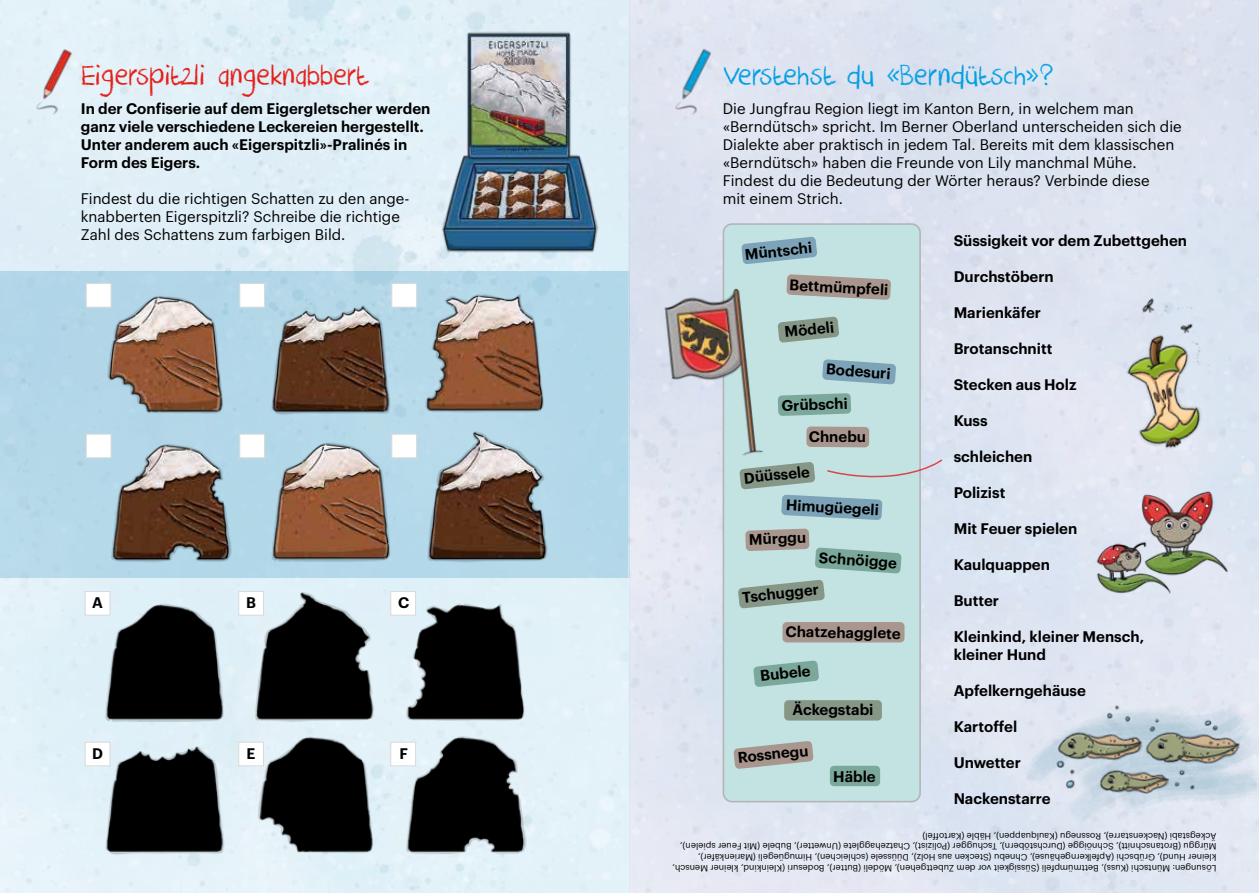
<style>
.page{position:relative;width:1259px;height:893px;background:#fff}
.page>*{position:absolute;margin:0;border:0;box-sizing:border-box;transform-origin:0 0}
.t1{font:33px "DK Crayon Crumble";color:#e41d15}
.t2{font:33px "DK Crayon Crumble";color:#009ee3}
.t3{font:600 15px/18px "Graphik";color:#000}
.t4{font:15px/18px "Graphik";color:#000}
.t5{font:9px/10.8px "Graphik";color:#000}
</style>
<div class="page">
<div style="left:0;top:271px;width:629px;height:307px;background:#b3d8e8"></div>
<img style="left:29px;top:43px;width:49px;height:84px">
<img style="left:95px;top:288px;width:131px;height:126px">
<img style="left:411px;top:431px;width:137px;height:132px">
<img style="left:418px;top:287px;width:132px;height:126px">
<img style="left:434px;top:30px;width:172px;height:227px">
<img style="left:261px;top:443px;width:138px;height:119px">
<img style="left:269px;top:291px;width:122px;height:124px">
<img style="left:100px;top:433px;width:132px;height:129px">
<img style="left:85px;top:580px;width:462px;height:297px">
<div style="left:85px;top:591px;width:25px;height:24px;background:#fff;border:1px solid #d9dada"></div>
<div style="left:238px;top:591px;width:26px;height:24px;background:#fff;border:1px solid #d9dada"></div>
<div style="left:390px;top:591px;width:26px;height:24px;background:#fff;border:1px solid #d9dada"></div>
<div style="left:85px;top:742px;width:25px;height:24px;background:#fff;border:1px solid #d9dada"></div>
<div style="left:238px;top:742px;width:26px;height:24px;background:#fff;border:1px solid #d9dada"></div>
<div style="left:390px;top:742px;width:26px;height:24px;background:#fff;border:1px solid #d9dada"></div>
<div style="left:86px;top:283px;width:25px;height:25px;background:#fff;border:1px solid #d9dada"></div>
<div style="left:239px;top:283px;width:26px;height:25px;background:#fff;border:1px solid #d9dada"></div>
<div style="left:391px;top:283px;width:26px;height:25px;background:#fff;border:1px solid #d9dada"></div>
<div style="left:86px;top:434px;width:25px;height:24px;background:#fff;border:1px solid #d9dada"></div>
<div style="left:239px;top:434px;width:26px;height:24px;background:#fff;border:1px solid #d9dada"></div>
<div style="left:391px;top:434px;width:26px;height:24px;background:#fff;border:1px solid #d9dada"></div>
<div style="left:628px;top:0;width:631px;height:893px;background:#dde4f1"></div>
<div style="left:723px;top:224px;width:197px;height:578px;background:#c3e3e2;border-radius:9px"></div>
<div style="left:722px;top:223px;width:199px;height:579px;border:2px solid #b1b2b3;border-radius:9px"></div>
<img style="left:665px;top:43px;width:48px;height:77px">
<svg style="left:822px;top:359px;width:74px;height:25px"></svg>
<svg style="left:799px;top:393px;width:52px;height:23px"></svg>
<svg style="left:806px;top:426px;width:63px;height:21px"></svg>
<svg style="left:739px;top:462px;width:76px;height:27px"></svg>
<svg style="left:781px;top:495px;width:101px;height:25px"></svg>
<svg style="left:745px;top:529px;width:64px;height:22px"></svg>
<svg style="left:815px;top:547px;width:86px;height:27px"></svg>
<svg style="left:738px;top:580px;width:87px;height:28px"></svg>
<div style="left:782px;top:622px;width:122px;height:20px;background:#a9968e;border-radius:4px"></div>
<svg style="left:753px;top:660px;width:66px;height:27px"></svg>
<div style="left:784px;top:700px;width:98px;height:20px;background:#869787;border-radius:4px"></div>
<svg style="left:733px;top:741px;width:80px;height:28px"></svg>
<div style="left:830px;top:766px;width:50px;height:20px;background:#7ba89a;border-radius:4px"></div>
<img style="left:640px;top:244px;width:159px;height:231px">
<img style="left:1077px;top:278px;width:169px;height:205px">
<svg style="left:786px;top:274px;width:105px;height:26px"></svg>
<svg style="left:777px;top:317px;width:62px;height:26px"></svg>
<svg style="left:741px;top:237px;width:76px;height:27px"></svg>
<svg style="left:827px;top:458px;width:116px;height:21px"></svg>
<img style="left:1077px;top:483px;width:167px;height:126px">
<img style="left:987px;top:640px;width:272px;height:210px">
<h1 class="t1" style="left:81px;top:56px;width:288px">Eigerspitzli angeknabbert</h1>
<p class="t3" style="left:81px;top:99px;width:351px">In der Confiserie auf dem Eigergletscher werden ganz viele verschiedene Leckereien hergestellt.<br>Unter anderem auch «Eigerspitzli»-Pralinés in Form des Eigers.</p>
<p class="t4" style="left:81px;top:189px;width:330px">Findest du die richtigen Schatten zu den ange&shy;knabberten Eigerspitzli? Schreibe die richtige<br>Zahl des Schattens zum farbigen Bild.</p>
<p class="t3" style="left:92px;top:592px;width:12px">A</p>
<p class="t3" style="left:246px;top:592px;width:11px">B</p>
<p class="t3" style="left:398px;top:592px;width:13px">C</p>
<p class="t3" style="left:92px;top:743px;width:12px">D</p>
<p class="t3" style="left:246px;top:743px;width:10px">E</p>
<p class="t3" style="left:399px;top:743px;width:10px">F</p>
<h1 class="t2" style="left:723px;top:55px;width:333px">Verstehst du «Berndütsch»?</h1>
<p class="t4" style="left:723px;top:99px;width:460px">Die Jungfrau Region liegt im Kanton Bern, in welchem man «Berndütsch» spricht. Im Berner Oberland unterscheiden sich die Dialekte aber praktisch in jedem Tal. Bereits mit dem klassischen «Berndütsch» haben die Freunde von Lily manchmal Mühe.<br>Findest du die Bedeutung der Wörter heraus? Verbinde diese<br>mit einem Strich.</p>
<p class="t3" style="left:744px;top:244px;width:69px;rotate:-6deg">Müntschi</p>
<p class="t3" style="left:790px;top:274px;width:100px;rotate:3deg">Bettmümpfeli</p>
<p class="t3" style="left:783px;top:322px;width:51px;rotate:-6deg">Mödeli</p>
<p class="t3" style="left:827px;top:359px;width:66px;rotate:4deg">Bodesuri</p>
<p class="t3" style="left:781px;top:395px;width:68px;rotate:-2deg">Grübschi</p>
<p class="t3" style="left:809px;top:426px;width:59px">Chnebu</p>
<p class="t3" style="left:743px;top:468px;width:68px;rotate:-6deg">Düüssele</p>
<p class="t3" style="left:786px;top:495px;width:94px;rotate:3deg">Himugüegeli</p>
<p class="t3" style="left:749px;top:529px;width:59px;rotate:-2deg">Mürggu</p>
<p class="t3" style="left:819px;top:547px;width:80px;rotate:4deg">Schnöigge</p>
<p class="t3" style="left:741px;top:587px;width:78px;rotate:-6deg">Tschugger</p>
<p class="t3" style="left:786px;top:621px;width:117px;rotate:1deg">Chatzehagglete</p>
<p class="t3" style="left:759px;top:666px;width:52px;rotate:-6deg">Bubele</p>
<p class="t3" style="left:792px;top:699px;width:83px">Äckegstabi</p>
<p class="t3" style="left:737px;top:747px;width:72px;rotate:-6deg">Rossnegu</p>
<p class="t3" style="left:833px;top:766px;width:44px">Häble</p>
<p class="t3" style="left:953px;top:230px;width:235px">Süssigkeit vor dem Zubettgehen</p>
<p class="t3" style="left:953px;top:266px;width:102px">Durchstöbern</p>
<p class="t3" style="left:953px;top:302px;width:89px">Marienkäfer</p>
<p class="t3" style="left:953px;top:338px;width:100px">Brotanschnitt</p>
<p class="t3" style="left:953px;top:374px;width:124px">Stecken aus Holz</p>
<p class="t3" style="left:953px;top:410px;width:36px">Kuss</p>
<p class="t3" style="left:953px;top:446px;width:80px">schleichen</p>
<p class="t3" style="left:953px;top:482px;width:53px">Polizist</p>
<p class="t3" style="left:953px;top:518px;width:125px">Mit Feuer spielen</p>
<p class="t3" style="left:953px;top:554px;width:98px">Kaulquappen</p>
<p class="t3" style="left:953px;top:590px;width:47px">Butter</p>
<p class="t3" style="left:953px;top:626px;width:192px">Kleinkind, kleiner Mensch, kleiner Hund</p>
<p class="t3" style="left:953px;top:680px;width:134px">Apfelkerngehäuse</p>
<p class="t3" style="left:953px;top:716px;width:65px">Kartoffel</p>
<p class="t3" style="left:953px;top:752px;width:69px">Unwetter</p>
<p class="t3" style="left:953px;top:788px;width:99px">Nackenstarre</p>
<p class="t5" style="left:1216px;top:874px;width:545px;rotate:-180deg">Lösungen: Müntschi (Kuss), Bettmümpfeli (Süssigkeit vor dem Zubettgehen), Mödeli (Butter), Bodesuri (Kleinkind, kleiner Mensch, kleiner Hund), Grübschi (Apfelkerngehäuse), Chnebu (Stecken aus Holz), Düüssele (schleichen), Himugüegeli (Marienkäfer), Mürggu (Brotanschnitt), Schnöigge (Durchstöbern), Tschugger (Polizist), Chatzehagglete (Unwetter), Bubele (Mit Feuer spielen), Äckegstabi (Nackenstarre), Rossnegu (Kaulquappen), Häble (Kartoffel)</p>
</div>
